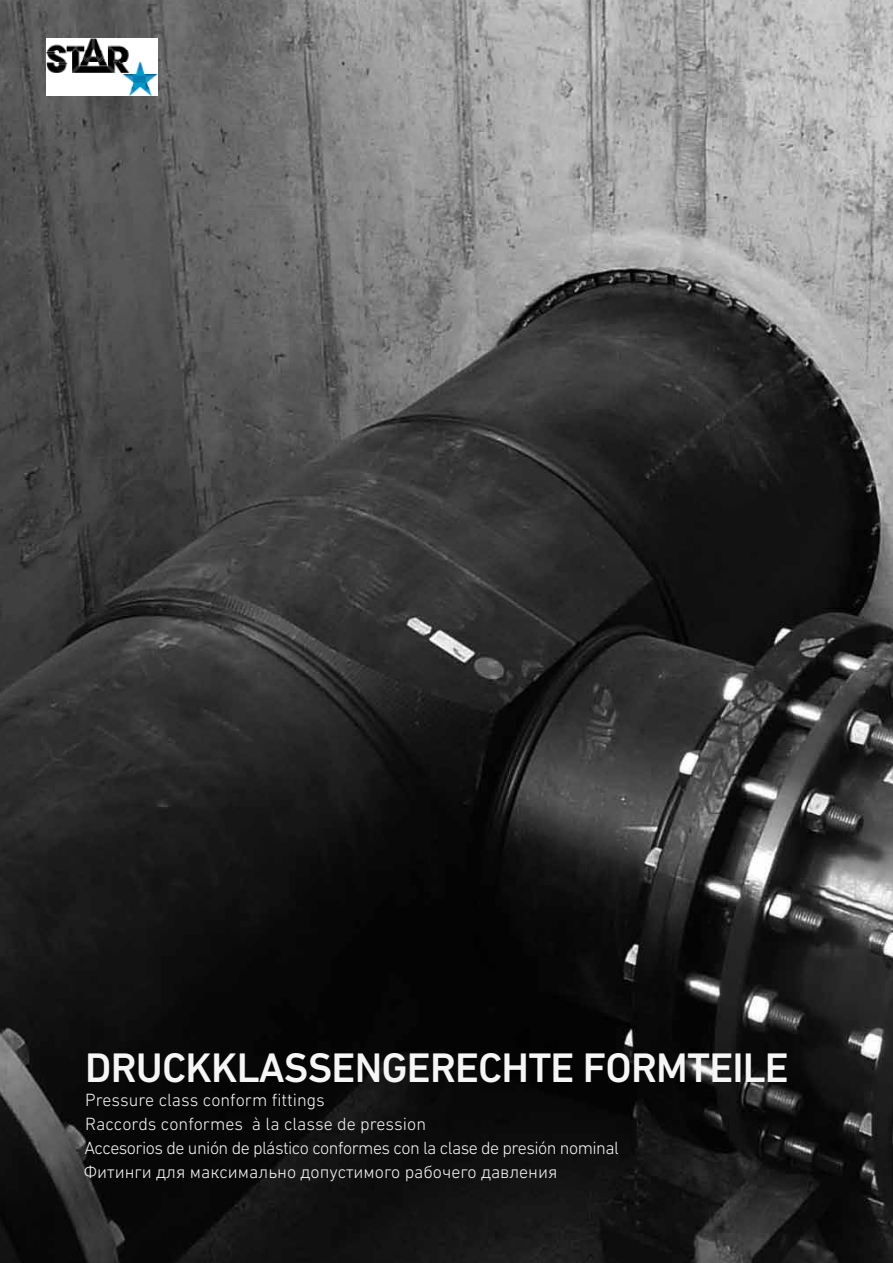
<style>
.page{position:relative;width:893px;height:1263px;background:#fff}
.page>*{position:absolute;margin:0;border:0;box-sizing:border-box;transform-origin:0 0}
.t1{font:500 42px "DIN Next LT Pro";letter-spacing:-.02em;color:#f6f6f6}
.t2{font:300 18px/24px "DIN Next LT Pro";letter-spacing:-.02em;color:#f6f6f6}
.t3{font:300 18px "DIN Next CYR";color:#f6f6f6}
</style>
<div class="page">
<img style="left:0;top:0;width:893px;height:1263px">
<img style="left:47px;top:38px;width:111px;height:57px">
<h1 class="t1" style="left:85px;top:1043px;width:705px">DRUCKKLASSENGERECHTE FORMTEILE</h1>
<p class="t2" style="left:84px;top:1087px;width:536px">Pressure class conform fittings<br>Raccords conformes à la classe de pression<br>Accesorios de unión de plástico conformes con la clase de presión nominal</p>
<p class="t3" style="left:84px;top:1161px;width:475px">Фитинги для максимально допустимого рабочего давления</p>
</div>
